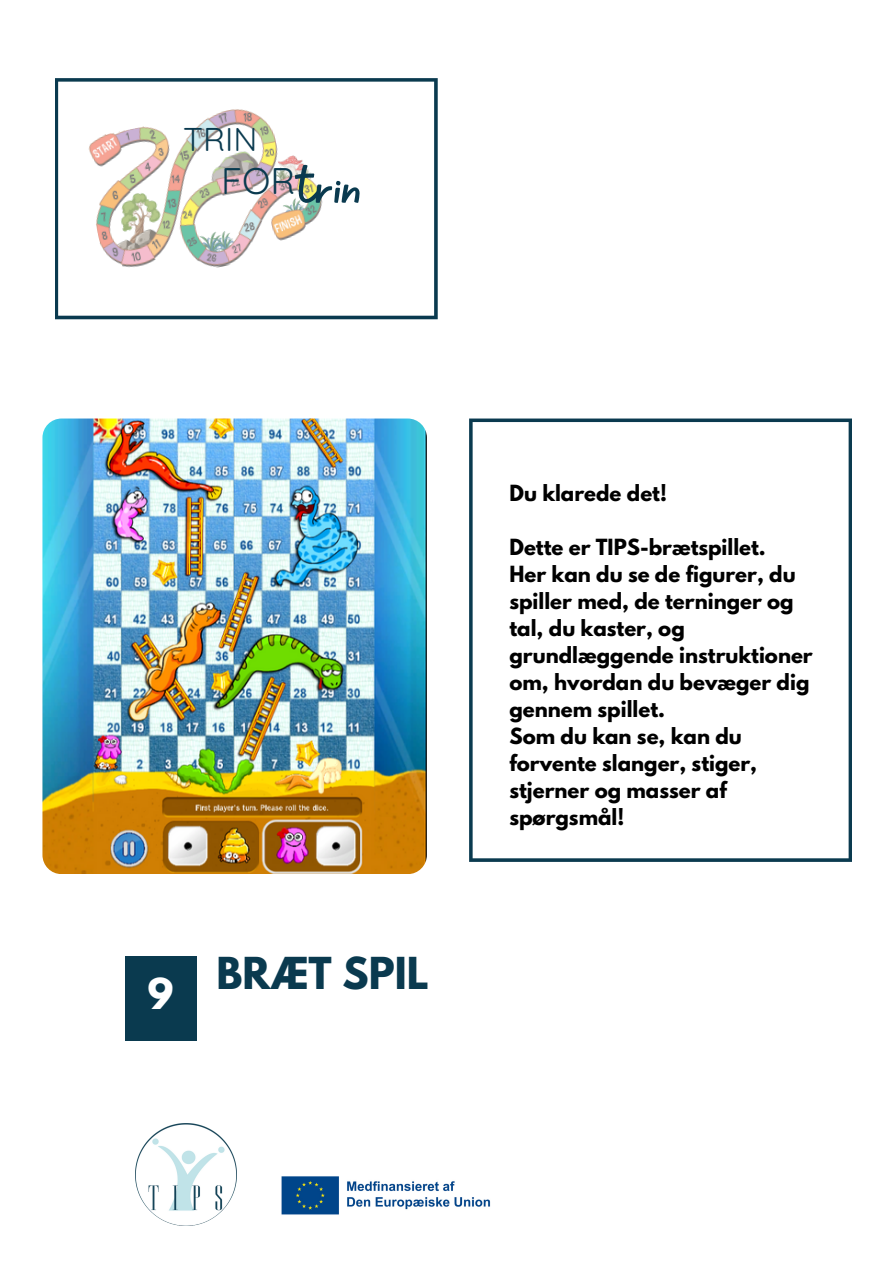
<style>
.page{position:relative;width:893px;height:1264px;background:#fff}
.page>*{position:absolute;margin:0;border:0;box-sizing:border-box;transform-origin:0 0}
.t1{font:58.8px "Sweet Apricot";color:#0a3a4f}
.t2{font:700 39px "League Spartan";color:#0a3a4f}
.t3{font:700 37.65px "League Spartan";color:#fff}
.t4{font:37.05px "Quicksand";color:#0a3a4f}
.t5{font:33px "Quicksand";color:#0a3a4f}
.t6{font:700 19.65px/27px "League Spartan";color:#000}
</style>
<div class="page">
<svg style="left:55px;top:78px;width:382px;height:241px"></svg>
<div style="left:125px;top:956px;width:71px;height:85px;background:#0a3a4f"></div>
<img style="left:136px;top:1123px;width:100px;height:101px">
<img style="left:42px;top:418px;width:385px;height:455px;border-radius:19px">
<svg style="left:469px;top:418px;width:382px;height:443px"></svg>
<img style="left:281px;top:1176px;width:210px;height:39px">
<p class="t5" style="left:183px;top:118px;width:76px">TRIN</p>
<h1 class="t4" style="left:221px;top:156px;width:76px">FOR</h1>
<h3 class="t1" style="left:300px;top:148px;width:66px">trin</h3>
<p class="t3" style="left:147px;top:974px;width:27px">9</p>
<p class="t2" style="left:216px;top:953px;width:214px">BRÆT SPIL</p>
<p class="t6" style="left:509px;top:482px;width:159px">Du klarede det!</p>
<p class="t6" style="left:509px;top:536px;width:258px">Dette er TIPS-brætspillet.</p>
<p class="t6" style="left:509px;top:563px;width:305px">Her kan du se de figurer, du spiller med, de terninger og tal, du kaster, og grundlæggende instruktioner om, hvordan du bevæger dig gennem spillet.</p>
<h2 class="t6" style="left:509px;top:725px;width:249px">Som du kan se, kan du forvente slanger, stiger, stjerner og masser af spørgsmål!</h2>
</div>
